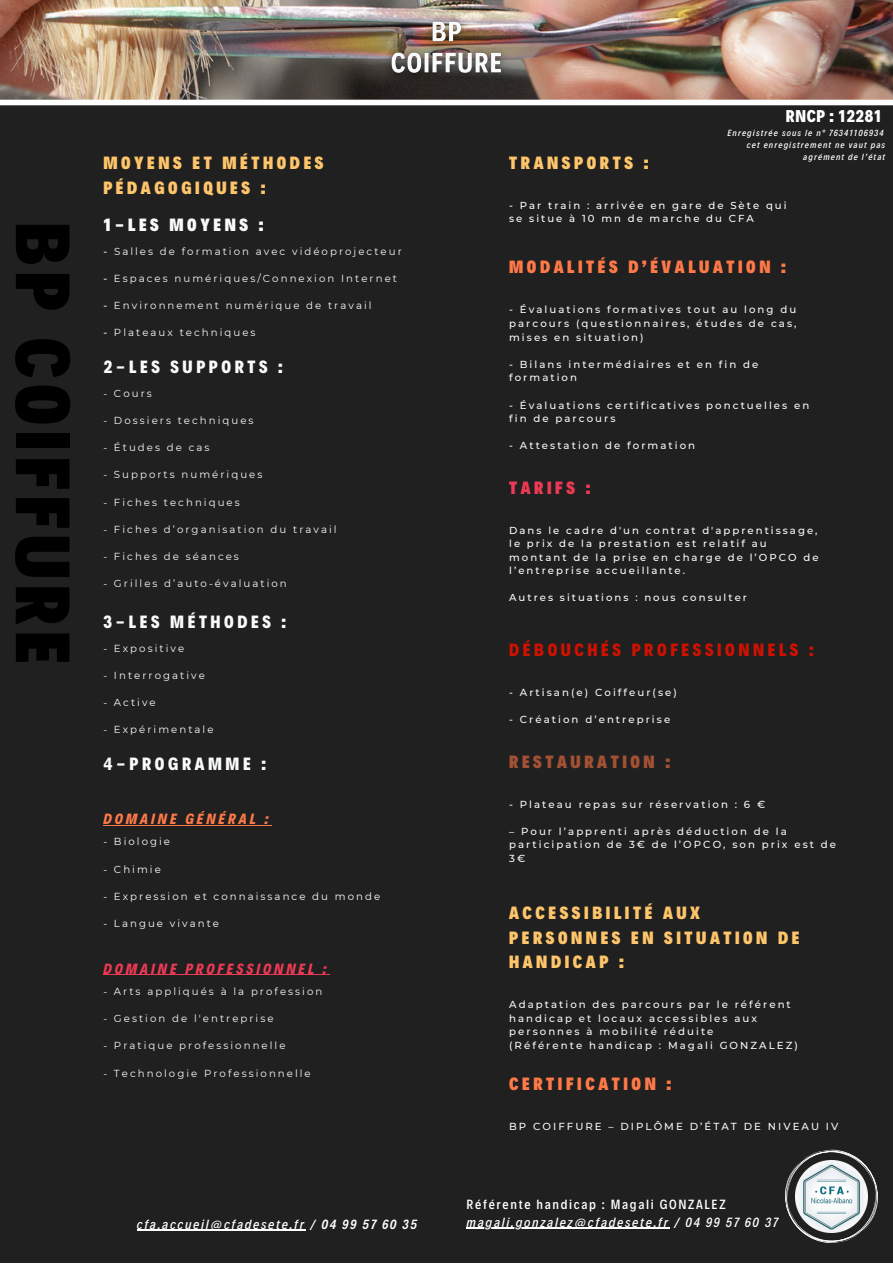
<style>
.page{position:relative;width:893px;height:1264px;background:#fff}
.page>*{position:absolute;margin:0;border:0;box-sizing:border-box;transform-origin:0 0}
.t1{font:900 77.7px "Decalotype";letter-spacing:.075em;color:#000}
.t2{font:900 18px/24.6px "Decalotype";letter-spacing:.2em;color:#ffc56a}
.t3{font:800 18px "Decalotype";letter-spacing:.2em;color:#f9fafb}
.t4{font:900 18px "Decalotype";letter-spacing:.2em;color:#ff7948}
.t5{font:800 18px "Decalotype";letter-spacing:.2em;color:#d11100}
.t6{font:900 18px "Decalotype";letter-spacing:.2em;color:#a35134}
.t7{font:900 18px "Decalotype";letter-spacing:.2em;color:#f9fafb}
.t8{font:900 18px "Decalotype";letter-spacing:.2em;color:#ed3a54}
.t9{font:800 17.25px "Decalotype";letter-spacing:.035em;color:#fff}
.t10{font:italic 800 15px "Decalotype";letter-spacing:.2em;color:#ed3a54}
.t11{font:italic 800 15px "Decalotype";letter-spacing:.2em;color:#ff7948}
.t12{font:italic 500 13.5px "Decalotype";letter-spacing:.125em;color:#fff}
.t13{font:500 13.5px "Decalotype";letter-spacing:.125em;color:#fff}
.t14{font:500 10.2px/13.6px "Montserrat";letter-spacing:.2em;color:#f9fafb}
.t15{font:10.2px "Montserrat";letter-spacing:.2em;color:#f9fafb}
.t16{font:10.2px "Montserrat";letter-spacing:.2em;color:#fff}
.t17{font:500 10.05px/13.5px "Montserrat";letter-spacing:.2em;color:#fff}
.t18{font:italic 500 9px "Decalotype";letter-spacing:.125em;color:#fff}
.s1{font-weight:500}
.s2{font-weight:700}
.s3{font-weight:600}
</style>
<div class="page">
<div style="left:0;top:0;width:892px;height:1262px;background:#202020"></div>
<svg style="left:784px;top:1149px;width:94px;height:94px"></svg>
<img style="left:795px;top:1160px;width:72px;height:72px">
<img style="left:0;top:0;width:892px;height:100px">
<hr style="left:103px;top:825px;width:168px;height:1px;background:#ff7948">
<hr style="left:103px;top:974px;width:226px;height:1px;background:#ed3a54">
<div style="left:0;top:100px;width:892px;height:5px;background:#fff"></div>
<hr style="left:137px;top:1229px;width:169px;height:1px;background:#fff">
<hr style="left:466px;top:1227px;width:203px;height:1px;background:#fff">
<img style="left:378px;top:1px;width:138px;height:90px">
<p class="t1" style="left:94px;top:222px;width:443px;rotate:90deg">BP COIFFURE</p>
<p class="t2" style="left:103px;top:149px;width:222px">MOYENS ET MÉTHODES<br>PÉDAGOGIQUES :</p>
<p class="t7" style="left:103px;top:213px;width:162px">1-LES MOYENS :</p>
<p class="t15" style="left:103px;top:245px;width:300px"><span class="s1">-</span> Salles de formation avec vidéoprojecteur</p>
<p class="t15" style="left:103px;top:272px;width:295px"><span class="s1">-</span> Espaces numériques/Connexion Internet</p>
<p class="t15" style="left:103px;top:299px;width:270px"><span class="s1">-</span> Environnement numérique de travail</p>
<p class="t15" style="left:103px;top:326px;width:154px"><span class="s1">-</span> Plateaux techniques</p>
<p class="t3" style="left:103px;top:355px;width:181px">2-LES SUPPORTS :</p>
<p class="t15" style="left:103px;top:387px;width:50px">- Cours</p>
<p class="t15" style="left:103px;top:414px;width:152px">- Dossiers techniques</p>
<p class="t15" style="left:103px;top:441px;width:108px">- Études de cas</p>
<p class="t15" style="left:103px;top:468px;width:161px">- Supports numériques</p>
<p class="t15" style="left:103px;top:495px;width:138px">- Fiches techniques</p>
<p class="t15" style="left:103px;top:523px;width:235px">- Fiches d’organisation du travail</p>
<p class="t15" style="left:103px;top:550px;width:137px">- Fiches de séances</p>
<p class="t15" style="left:103px;top:577px;width:185px">- Grilles d’auto-évaluation</p>
<p class="t3" style="left:103px;top:609px;width:184px">3-LES MÉTHODES :</p>
<p class="t15" style="left:103px;top:641px;width:82px">- Expositive</p>
<p class="t15" style="left:103px;top:669px;width:103px">- Interrogative</p>
<p class="t15" style="left:103px;top:696px;width:54px">- Active</p>
<p class="t15" style="left:103px;top:723px;width:112px">- Expérimentale</p>
<p class="t3" style="left:103px;top:751px;width:164px"><span class="s2">4</span>-PROGRAMME :</p>
<p class="t11" style="left:103px;top:809px;width:166px">DOMAINE GÉNÉRAL :</p>
<p class="t16" style="left:103px;top:835px;width:68px">- Biologie</p>
<p class="t16" style="left:103px;top:862px;width:59px">- Chimie</p>
<p class="t16" style="left:103px;top:889px;width:278px">- Expression et connaissance du monde</p>
<p class="t16" style="left:103px;top:917px;width:117px">- Langue vivante</p>
<p class="t10" style="left:103px;top:958px;width:225px">DOMAINE PROFESSIONNEL :</p>
<p class="t15" style="left:103px;top:985px;width:220px">- Arts appliqués à la profession</p>
<p class="t15" style="left:103px;top:1012px;width:172px">- Gestion de l'entreprise</p>
<p class="t15" style="left:103px;top:1039px;width:184px">- Pratique professionnelle</p>
<p class="t15" style="left:103px;top:1066px;width:209px">- Technologie Professionnelle</p>
<p class="t12" style="left:137px;top:1214px;width:281px">cfa.accueil@cfadesete.fr / <span class="s3">04 99 57 60 35</span></p>
<p class="t9" style="left:785px;top:105px;width:97px">RNCP : 12281</p>
<p class="t18" style="left:727px;top:127px;width:158px">Enregistrée sous le n° 76341106934</p>
<p class="t18" style="left:746px;top:139px;width:140px">cet enregistrement ne vaut pas</p>
<p class="t18" style="left:803px;top:151px;width:83px">agrément de l’état</p>
<p class="t2" style="left:509px;top:149px;width:141px">TRANSPORTS :</p>
<p class="t17" style="left:509px;top:198px;width:279px">- Par train : arrivée en gare de Sète qui se situe à 10 mn de marche du CFA</p>
<p class="t4" style="left:509px;top:255px;width:278px">MODALITÉS D’ÉVALUATION :</p>
<p class="t14" style="left:509px;top:303px;width:289px;text-align:justify">- Évaluations formatives tout au long du parcours (questionnaires, études de cas, mises en situation)</p>
<p class="t14" style="left:509px;top:357px;width:251px">- Bilans intermédiaires et en fin de formation</p>
<p class="t14" style="left:509px;top:398px;width:302px">- Évaluations certificatives ponctuelles en fin de parcours</p>
<p class="t14" style="left:509px;top:439px;width:187px">- Attestation de formation</p>
<p class="t8" style="left:509px;top:476px;width:83px">TARIFS :</p>
<p class="t17" style="left:509px;top:523px;width:311px">Dans le cadre d'un contrat d'apprentissage, le prix de la prestation est relatif au montant de la prise en charge de l’OPCO de l’entreprise accueillante.</p>
<p class="t17" style="left:509px;top:591px;width:239px">Autres situations : nous consulter</p>
<p class="t5" style="left:509px;top:638px;width:306px">DÉBOUCHÉS PROFESSIONNELS :</p>
<p class="t14" style="left:509px;top:685px;width:169px">- Artisan(e) Coiffeur(se)</p>
<p class="t14" style="left:509px;top:712px;width:162px">- Création d’entreprise</p>
<p class="t6" style="left:509px;top:749px;width:162px">RESTAURATION :</p>
<p class="t14" style="left:509px;top:797px;width:257px">- Plateau repas sur réservation : 6 €</p>
<p class="t14" style="left:509px;top:824px;width:328px">– Pour l’apprenti après déduction de la participation de 3€ de l’OPCO, son prix est de<br>3€</p>
<p class="t2" style="left:509px;top:899px;width:292px">ACCESSIBILITÉ AUX<br>PERSONNES EN SITUATION DE<br>HANDICAP :</p>
<p class="t14" style="left:509px;top:997px;width:283px">Adaptation des parcours par le référent handicap et locaux accessibles aux personnes à mobilité réduite</p>
<p class="t14" style="left:509px;top:1038px;width:290px">(Référente handicap : Magali GONZALEZ)</p>
<p class="t4" style="left:509px;top:1071px;width:163px">CERTIFICATION :</p>
<p class="t14" style="left:509px;top:1119px;width:331px">BP COIFFURE – DIPLÔME D’ÉTAT DE NIVEAU IV</p>
<p class="t13" style="left:466px;top:1194px;width:260px">Référente handicap : Magali GONZALEZ</p>
<p class="t12" style="left:466px;top:1212px;width:313px">magali.gonzalez@cfadesete.fr / 04 99 57 60 37</p>
</div>
